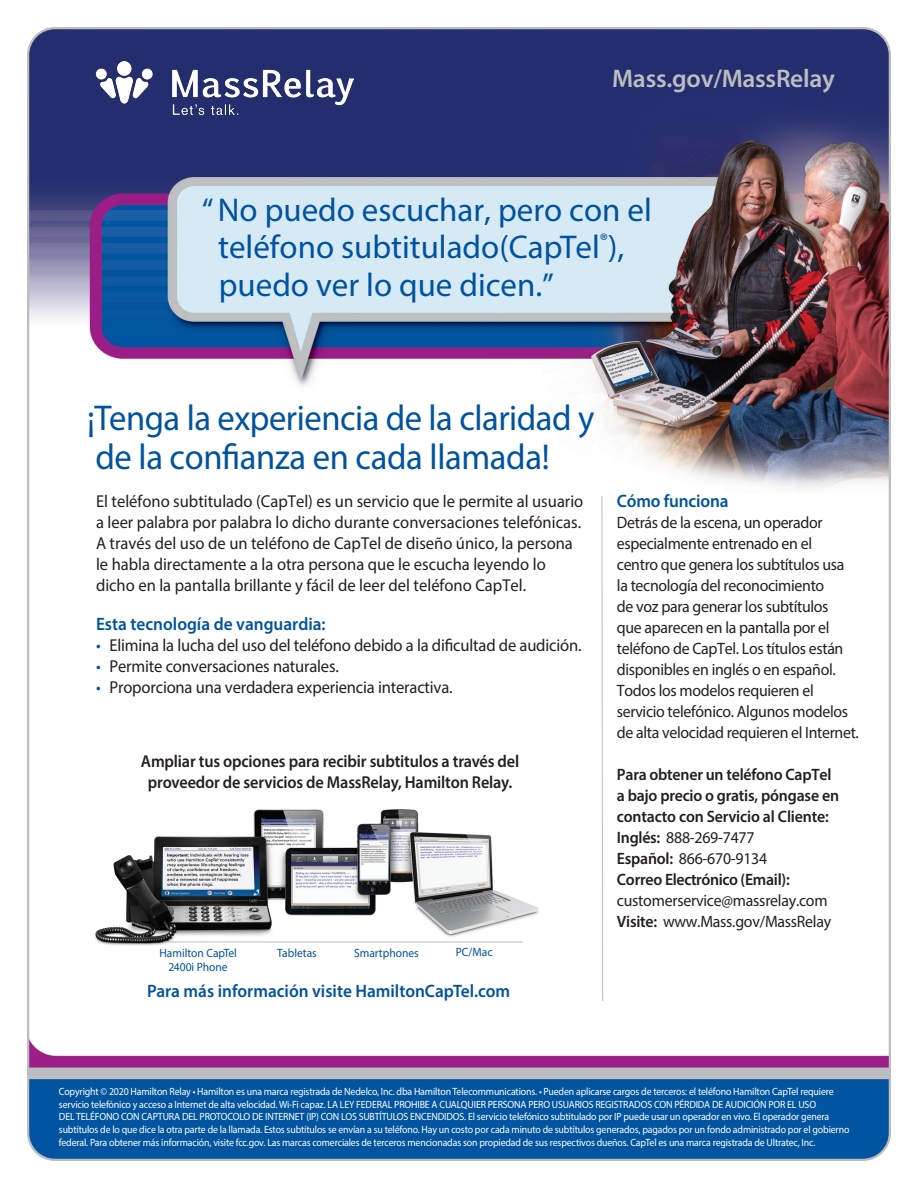
<style>
.page{position:relative;width:918px;height:1188px;background:#fff}
.page>*{position:absolute;margin:0;border:0;box-sizing:border-box;transform-origin:0 0}
.t1{font:36px/39px "Myriad Pro";letter-spacing:-.015em;color:#01539e;scale:.96 1}
.t2{font:33px "Myriad Pro";color:#01539e}
.t3{font:600 25.5px "Myriad Pro";letter-spacing:-.01em;color:#bcbdc0}
.t4{font:600 18px "Myriad Pro";color:#01539e;scale:.96 1}
.t5{font:17.25px/21px "Myriad Pro";color:#231f20;scale:.96 1}
.t6{font:600 17.25px/21px "Myriad Pro";letter-spacing:-.01em;color:#231f20;text-align:center;scale:.94 1}
.t7{font:16.5px/21px "Myriad Pro";letter-spacing:-.02em;color:#231f20;scale:.96 1}
.t8{font:600 16.5px/21px "Myriad Pro";letter-spacing:-.015em;color:#231f20;scale:.96 1}
.Page_Sub-Headings{font:12px "Myriad Pro";color:#01539e;scale:.96 1}
.t9{font:10.5px/12.8px "Myriad Pro";letter-spacing:-.015em;color:#fff;scale:.94 1}
.s1{color:#01539e}
.s2{font-weight:600}
</style>
<div class="page">
<img style="left:30px;top:30px;width:858px;height:1128px">
<img style="left:82px;top:746px;width:487px;height:244px">
<svg style="left:601px;top:495px;width:2px;height:507px"></svg>
<hr style="left:164px;top:942px;width:359px;height:1px;background:#bcbdc0">
<img style="left:95px;top:62px;width:258px;height:53px">
<p class="t3" style="left:612px;top:62px;width:224px">Mass.gov/MassRelay</p>
<p class="t2" style="left:202px;top:189px;width:452px">“No puedo escuchar, pero con el</p>
<p class="t2" style="left:218px;top:227px;width:408px">teléfono subtitulado(CapTel<sup>®</sup>),</p>
<p class="t2" style="left:219px;top:264px;width:337px">puedo ver lo que dicen.”</p>
<p class="t1" style="left:87px;top:398px;width:530px">¡Tenga la experiencia de la claridad y de la confianza en cada llamada!</p>
<p class="t5" style="left:96px;top:490px;width:509px">El teléfono subtitulado (CapTel) es un servicio que le permite al usuario a leer palabra por palabra lo dicho durante conversaciones telefónicas.<br>A través del uso de un teléfono de CapTel de diseño único, la persona le habla directamente a la otra persona que le escucha leyendo lo dicho en la pantalla brillante y fácil de leer del teléfono CapTel.</p>
<p class="t4" style="left:96px;top:612px;width:241px">Esta tecnología de vanguardia:</p>
<p class="t5" style="left:96px;top:634px;width:507px"><span class="s1">•</span> Elimina la lucha del uso del teléfono debido a la dificultad de audición.</p>
<p class="t5" style="left:96px;top:655px;width:255px"><span class="s1">•</span> Permite conversaciones naturales.</p>
<p class="t5" style="left:96px;top:676px;width:373px"><span class="s1">•</span> Proporciona una verdadera experiencia interactiva.</p>
<p class="t6" style="left:141px;top:750px;width:404px">Ampliar tus opciones para recibir subtitulos a través del proveedor de servicios de MassRelay, Hamilton Relay.</p>
<p class="Page_Sub-Headings" style="left:159px;top:946px;width:82px">Hamilton CapTel</p>
<p class="Page_Sub-Headings" style="left:277px;top:946px;width:43px">Tabletas</p>
<p class="Page_Sub-Headings" style="left:354px;top:946px;width:69px">Smartphones</p>
<p class="Page_Sub-Headings" style="left:456px;top:944px;width:40px">PC/Mac</p>
<p class="Page_Sub-Headings" style="left:169px;top:959px;width:63px">2400i Phone</p>
<p class="t4" style="left:147px;top:980px;width:380px">Para más información visite HamiltonCapTel.com</p>
<p class="t4" style="left:617px;top:490px;width:118px">Cómo funciona</p>
<p class="t7" style="left:617px;top:512px;width:254px">Detrás de la escena, un operador especialmente entrenado en el<br>centro que genera los subtítulos usa la tecnología del reconocimiento<br>de voz para generar los subtítulos<br>que aparecen en la pantalla por el teléfono de CapTel. Los títulos están disponibles en inglés o en español.<br>Todos los modelos requieren el servicio telefónico. Algunos modelos de alta velocidad requieren el Internet.</p>
<p class="t8" style="left:617px;top:764px;width:233px">Para obtener un teléfono CapTel a bajo precio o gratis, póngase en contacto con Servicio al Cliente:</p>
<p class="t7" style="left:617px;top:827px;width:145px"><span class="s2">Inglés:</span> 888-269-7477</p>
<p class="t7" style="left:617px;top:848px;width:158px"><span class="s2">Español:</span> 866-670-9134</p>
<p class="t8" style="left:617px;top:869px;width:182px">Correo Electrónico (Email):</p>
<p class="t7" style="left:617px;top:890px;width:221px">customerservice@massrelay.com</p>
<p class="t7" style="left:617px;top:911px;width:225px"><span class="s2">Visite:</span> www.Mass.gov/MassRelay</p>
<p class="t9" style="left:59px;top:1085px;width:843px">Copyright © 2020 Hamilton Relay • Hamilton es una marca registrada de Nedelco, Inc. dba Hamilton Telecommunications. • Pueden aplicarse cargos de terceros: el teléfono Hamilton CapTel requiere servicio telefónico y acceso a Internet de alta velocidad. Wi-Fi capaz. LA LEY FEDERAL PROHIBE A CUALQUIER PERSONA PERO USUARIOS REGISTRADOS CON PÉRDIDA DE AUDICIÓN POR EL USO<br>DEL TELÉFONO CON CAPTURA DEL PROTOCOLO DE INTERNET (IP) CON LOS SUBTÍTULOS ENCENDIDOS. El servicio telefónico subtitulado por IP puede usar un operador en vivo. El operador genera subtítulos de lo que dice la otra parte de la llamada. Estos subtítulos se envían a su teléfono. Hay un costo por cada minuto de subtítulos generados, pagados por un fondo administrado por el gobierno federal. Para obtener más información, visite fcc.gov. Las marcas comerciales de terceros mencionadas son propiedad de sus respectivos dueños. CapTel es una marca registrada de Ultratec, Inc.</p>
</div>
